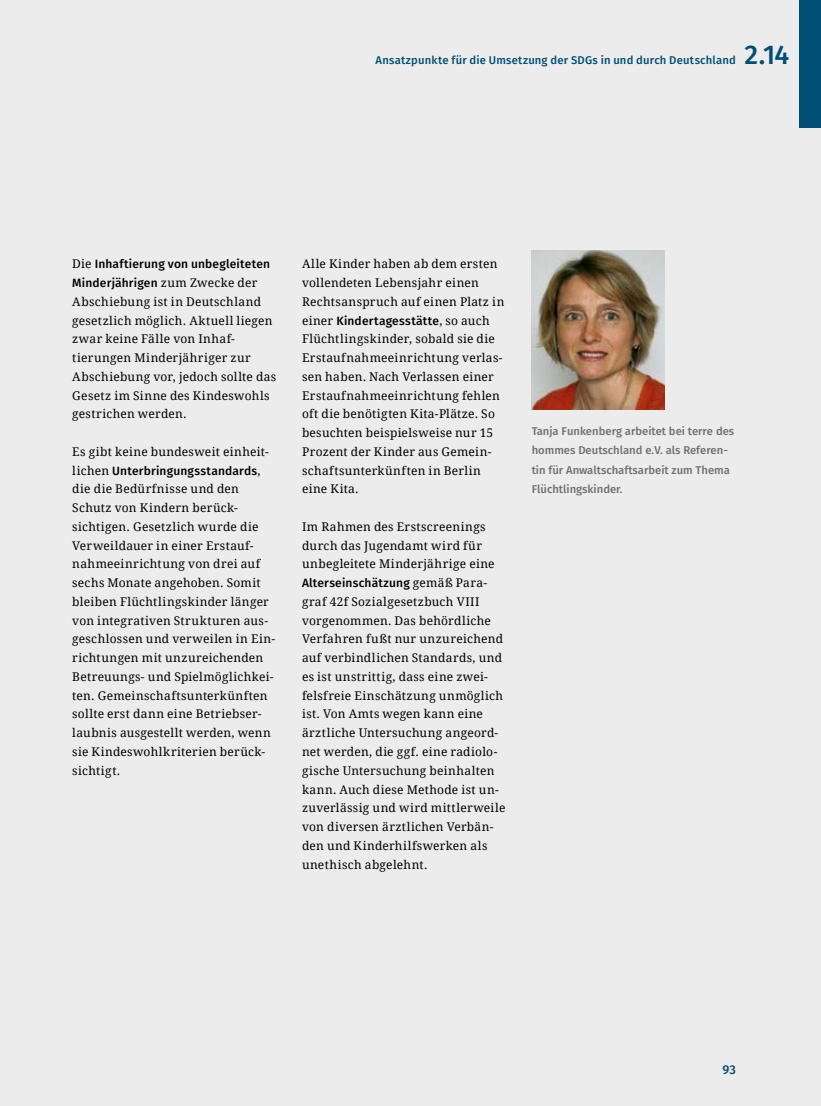
<style>
.page{position:relative;width:821px;height:1106px;background:#ececec}
.page>*{position:absolute;margin:0;border:0;box-sizing:border-box;transform-origin:0 0}
.t1{font:500 27px "Fira Sans";color:#004e75}
.t2{font:500 12.75px "Fira Sans";color:#004e75}
.text{font:12px/18.8px "Droid Serif";letter-spacing:.025em;color:#000}
.autor_portrait{font:500 11.25px/19.5px "Fira Sans";color:#6f7070}
.t3{font:500 11.25px "Fira Sans";letter-spacing:.015em;color:#004e75}
.s1{font-family:"Fira Sans";font-weight:500}
</style>
<div class="page">
<div style="left:799px;top:0;width:22px;height:128px;background:#004e75"></div>
<img style="left:531px;top:250px;width:134px;height:160px">
<p class="t3" style="left:375px;top:51px;width:362px">Ansatzpunkte für die Umsetzung der SDGs in und durch Deutschland</p>
<h1 class="t1" style="left:744px;top:33px;width:47px">2.14</h1>
<p class="text" style="left:72px;top:254px;width:205px">Die <span class="s1">Inhaftierung von unbegleiteten<br>Minderjährigen</span> zum Zwecke der<br>Abschiebung ist in Deutschland gesetzlich möglich. Aktuell liegen zwar keine Fälle von Inhaf&shy;tierungen Minderjähriger zur<br>Abschiebung vor, jedoch sollte das<br>Gesetz im Sinne des Kindeswohls gestrichen werden.</p>
<p class="text" style="left:72px;top:442px;width:204px">Es gibt keine bundesweit einheit&shy;lichen <span class="s1">Unterbringungsstandards</span>, die die Bedürfnisse und den<br>Schutz von Kindern berück&shy;sichtigen. Gesetzlich wurde die<br>Verweildauer in einer Erstauf&shy;nahmeeinrichtung von drei auf sechs Monate angehoben. Somit bleiben Flüchtlingskinder länger von integrativen Strukturen aus&shy;geschlossen und verweilen in Ein&shy;richtungen mit unzureichenden<br>Betreuungs- und Spielmöglichkei&shy;ten. Gemeinschaftsunterkünften sollte erst dann eine Betriebser&shy;laubnis ausgestellt werden, wenn sie Kindeswohlkriterien berück&shy;sichtigt.</p>
<p class="text" style="left:302px;top:254px;width:204px">Alle Kinder haben ab dem ersten vollendeten Lebensjahr einen<br>Rechtsanspruch auf einen Platz in einer <span class="s1">Kindertagesstätte</span>, so auch<br>Flüchtlingskinder, sobald sie die<br>Erstaufnahmeeinrichtung verlas&shy;sen haben. Nach Verlassen einer<br>Erstaufnahmeeinrichtung fehlen oft die benötigten Kita-Plätze. So besuchten beispielsweise nur 15<br>Prozent der Kinder aus Gemein&shy;schaftsunterkünften in Berlin eine Kita.</p>
<p class="text" style="left:302px;top:517px;width:205px">Im Rahmen des Erstscreenings durch das Jugendamt wird für unbegleitete Minderjährige eine<br><span class="s1">Alterseinschätzung</span> gemäß Para&shy;graf 42f Sozialgesetzbuch VIII vorgenommen. Das behördliche<br>Verfahren fußt nur unzureichend auf verbindlichen Standards, und es ist unstrittig, dass eine zwei&shy;felsfreie Einschätzung unmöglich ist. Von Amts wegen kann eine ärztliche Untersuchung angeord&shy;net werden, die ggf. eine radiolo&shy;gische Untersuchung beinhalten kann. Auch diese Methode ist un&shy;zuverlässig und wird mittlerweile von diversen ärztlichen Verbän&shy;den und Kinderhilfswerken als unethisch abgelehnt.</p>
<p class="autor_portrait" style="left:531px;top:420px;width:204px">Tanja Funkenberg arbeitet bei terre des hommes Deutschland e.V. als Referen&shy;tin für Anwaltschaftsarbeit zum Thema Flüchtlingskinder.</p>
<p class="t2" style="left:722px;top:1059px;width:15px">93</p>
</div>
